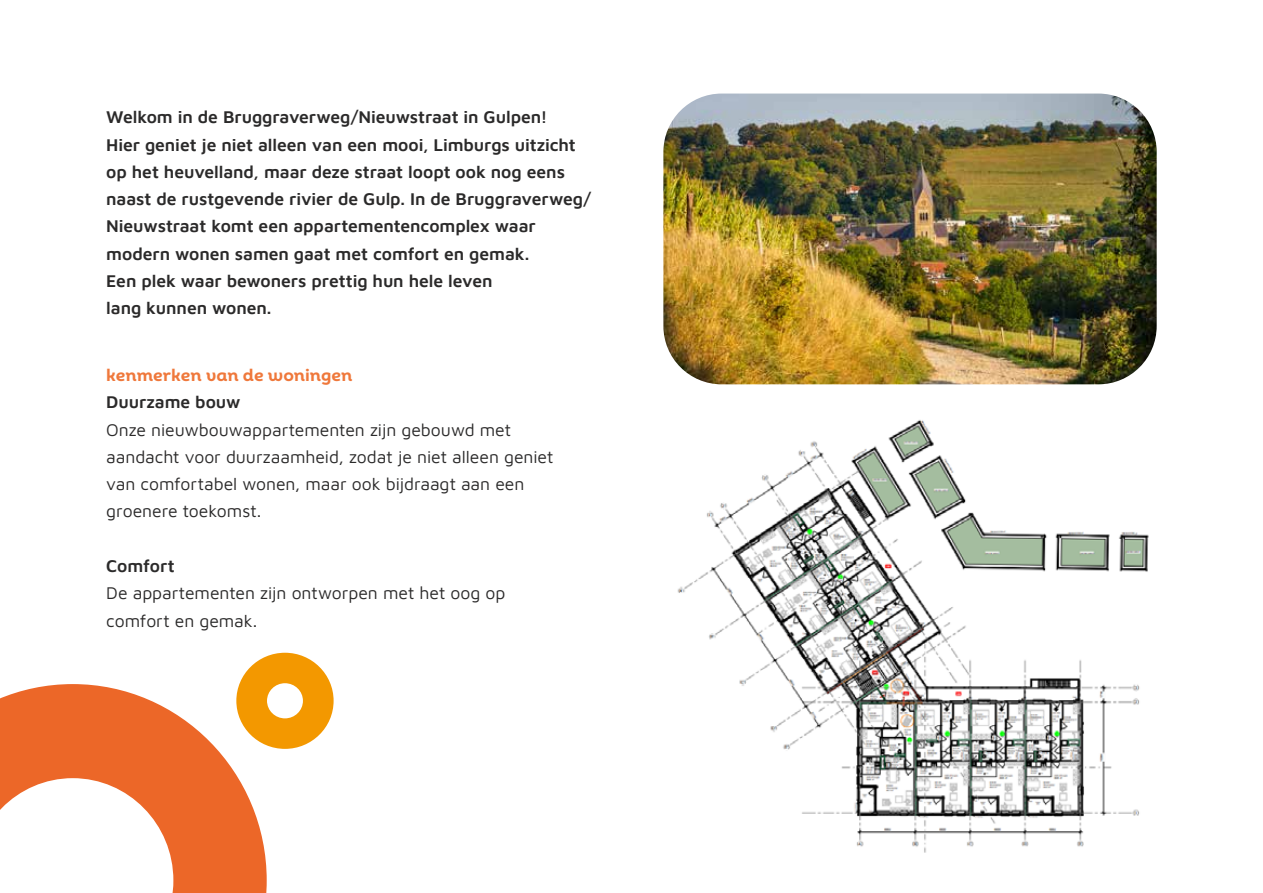
<style>
.page{position:relative;width:1263px;height:893px;background:#fff}
.page>*{position:absolute;margin:0;border:0;box-sizing:border-box;transform-origin:0 0}
.t1{font:600 17.55px/27.3px "Maven Pro";letter-spacing:-.005em;color:#2b2a2a}
.t2{font:17.55px/27.3px "Maven Pro";letter-spacing:-.005em;color:#2b2a2a}
.t3{font:17.55px "Intro Bold Alt";letter-spacing:-.005em;color:#ef783b}
</style>
<div class="page">
<img style="left:663px;top:94px;width:494px;height:290px">
<img style="left:677px;top:420px;width:472px;height:433px">
<svg style="left:0;top:684px;width:267px;height:209px;fill:#ec6728"></svg>
<svg style="left:236px;top:653px;width:98px;height:96px"></svg>
<p class="t1" style="left:106px;top:102px;width:486px">Welkom in de Bruggraverweg/Nieuwstraat in Gulpen!<br>Hier geniet je niet alleen van een mooi, Limburgs uitzicht op het heuvelland, maar deze straat loopt ook nog eens naast de rustgevende rivier de Gulp. In de Bruggraverweg/ Nieuwstraat komt een appartementencomplex waar modern wonen samen gaat met comfort en gemak.<br>Een plek waar bewoners prettig hun hele leven<br>lang kunnen wonen.</p>
<p class="t3" style="left:106px;top:364px;width:248px">kenmerken van de woningen</p>
<p class="t1" style="left:106px;top:387px;width:136px">Duurzame bouw</p>
<p class="t2" style="left:106px;top:415px;width:449px">Onze nieuwbouwappartementen zijn gebouwd met aandacht voor duurzaamheid, zodat je niet alleen geniet van comfortabel wonen, maar ook bijdraagt aan een groenere toekomst.</p>
<p class="t1" style="left:106px;top:551px;width:70px">Comfort</p>
<p class="t2" style="left:106px;top:579px;width:401px">De appartementen zijn ontworpen met het oog op comfort en gemak.</p>
</div>
